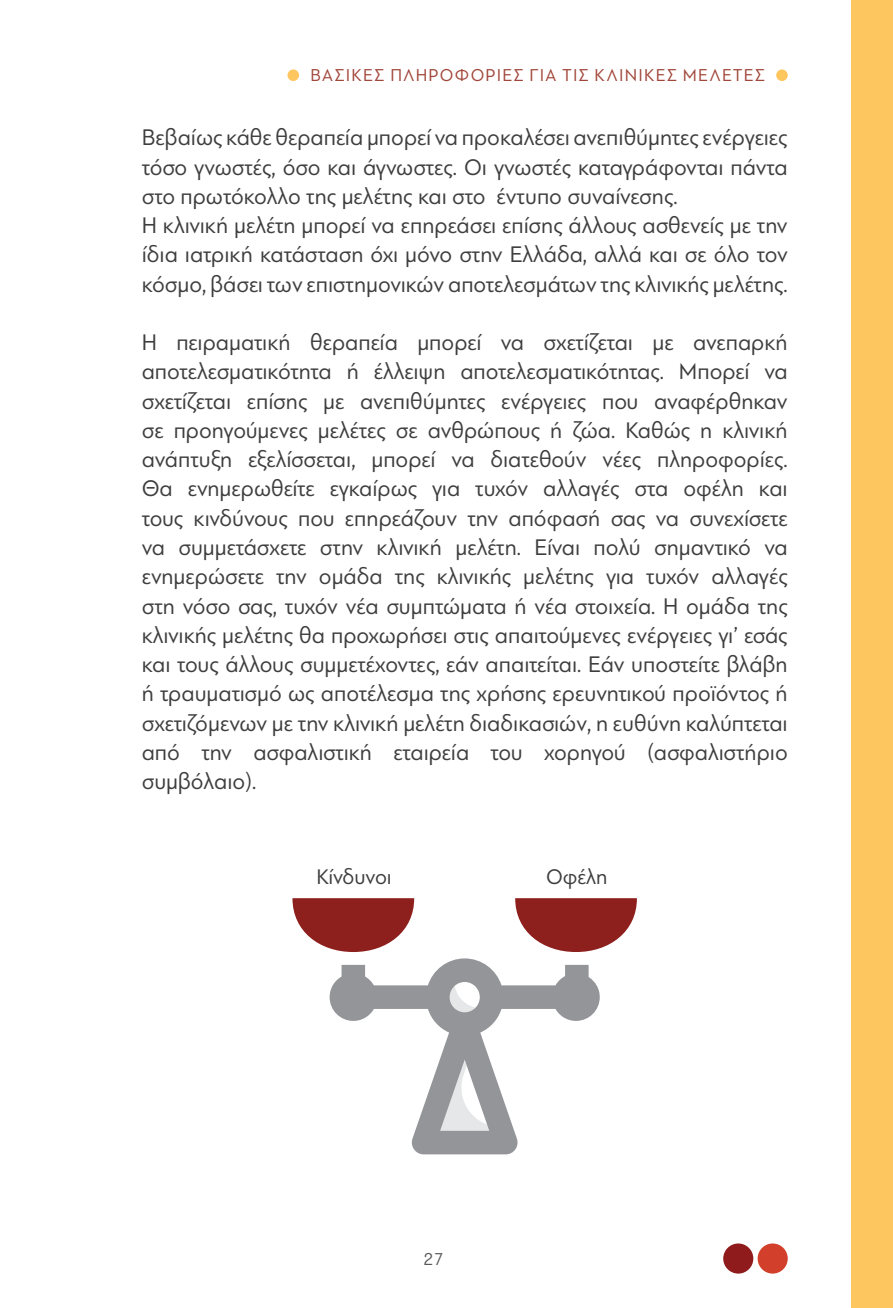
<style>
.page{position:relative;width:893px;height:1308px;background:#fff}
.page>*{position:absolute;margin:0;border:0;box-sizing:border-box;transform-origin:0 0}
.txt{font:23.62px/29.2px "PF Bague Sans Pro";color:#3e3e3f;text-align:justify;scale:.96 1}
.txt-2{font:22.05px "PF Bague Sans Pro";letter-spacing:-.02em;color:#3e3e3f;scale:.96 1}
.txt-3{font:22.05px "PF Bague Sans Pro";color:#3e3e3f;scale:.96 1}
.t1{font:18px "PF Bague Sans Pro";letter-spacing:.08em;color:#a1463a;scale:.96 1}
.t2{font:18px "PF Bague Sans Pro";color:#57585a;scale:.96 1}
</style>
<div class="page">
<div style="left:287px;top:69px;width:12px;height:12px;background:#fec65f;border-radius:50%"></div>
<div style="left:776px;top:69px;width:12px;height:12px;background:#fec65f;border-radius:50%"></div>
<div style="left:851px;top:0;width:42px;height:1307px;background:#fec65f"></div>
<div style="left:723px;top:1243px;width:30px;height:30px;background:#901b1d;border-radius:50%"></div>
<div style="left:758px;top:1243px;width:30px;height:30px;background:#d23f2a;border-radius:50%"></div>
<svg style="left:330px;top:958px;width:270px;height:196px"></svg>
<svg style="left:292px;top:898px;width:122px;height:54px"></svg>
<svg style="left:515px;top:898px;width:122px;height:54px"></svg>
<p class="t1" style="left:310px;top:65px;width:475px">ΒΑΣΙΚΈΣ ΠΛΗΡΟΦΟΡΊ ΕΣ ΓΙΑ ΤΙΣ ΚΛΙΝΙΚΈΣ ΜΕΛΈΤΕΣ</p>
<p class="txt" style="left:142px;top:123px;width:674px">Βεβαίως κάθε θεραπεία μπορεί να προκαλέσει ανεπιθύμητες ενέργειες τόσο γνωστές, όσο και άγνωστες. Οι γνωστές καταγράφονται πάντα στο πρωτόκολλο της μελέτης και στο έντυπο συναίνεσης.</p>
<p class="txt" style="left:142px;top:211px;width:674px">Η κλινική μελέτη μπορεί να επηρεάσει επίσης άλλους ασθενείς με την ίδια ιατρική κατάσταση όχι μόνο στην Ελλάδα, αλλά και σε όλο τον κόσμο, βάσει των επιστημονικών αποτελεσμάτων της κλινικής μελέτης.</p>
<p class="txt" style="left:142px;top:328px;width:674px">Η πειραματική θεραπεία μπορεί να σχετίζεται με ανεπαρκή αποτελεσματικότητα ή έλλειψη αποτελεσματικότητας. Μπορεί να σχετίζεται επίσης με ανεπιθύμητες ενέργειες που αναφέρθηκαν σε προηγούμενες μελέτες σε ανθρώπους ή ζώα. Καθώς η κλινική ανάπτυξη εξελίσσεται, μπορεί να διατεθούν νέες πληροφορίες.<br>Θα ενημερωθείτε εγκαίρως για τυχόν αλλαγές στα οφέλη και τους κινδύνους που επηρεάζουν την απόφασή σας να συνεχίσετε να συμμετάσχετε στην κλινική μελέτη. Είναι πολύ σημαντικό να ενημερώσετε την ομάδα της κλινικής μελέτης για τυχόν αλλαγές στη νόσο σας, τυχόν νέα συμπτώματα ή νέα στοιχεία. Η ομάδα της κλινικής μελέτης θα προχωρήσει στις απαιτούμενες ενέργειες γι’ εσάς και τους άλλους συμμετέχοντες, εάν απαιτείται. Εάν υποστείτε βλάβη ή τραυματισμό ως αποτέλεσμα της χρήσης ερευνητικού προϊόντος ή σχετιζόμενων με την κλινική μελέτη διαδικασιών, η ευθύνη καλύπτεται από την ασφαλιστική εταιρεία του χορηγού (ασφαλιστήριο συμβόλαιο).</p>
<p class="txt-2" style="left:317px;top:863px;width:80px">Κίνδυνοι</p>
<p class="txt-3" style="left:546px;top:863px;width:66px">Οφέλη</p>
<p class="t2" style="left:424px;top:1248px;width:22px">27</p>
</div>
